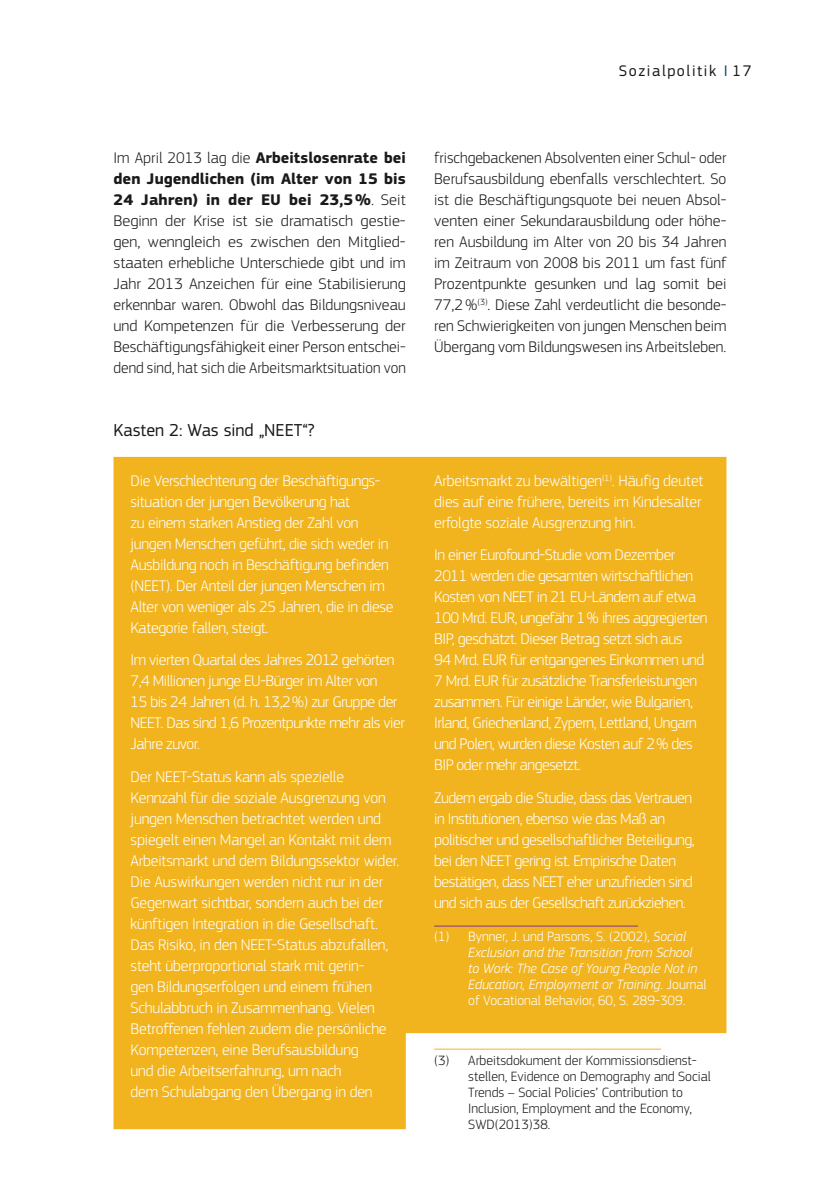
<style>
.page{position:relative;width:840px;height:1191px;background:#fff}
.page>*{position:absolute;margin:0;border:0;box-sizing:border-box;transform-origin:0 0}
.Header_Graph___Table{font:18px "EC Square Sans Pro";color:#1a1a18}
.Box_Body{font:300 16px/21px "EC Square Sans Pro";letter-spacing:-.02em;color:#fff}
.Body{font:300 16px/21px "EC Square Sans Pro";color:#1a1a18;text-align:justify}
.t1{font:16px "EC Square Sans Pro";letter-spacing:.1em;color:#1a1a18}
.Footnote_box{font:italic 300 14px/16px "EC Square Sans Pro";color:#fff}
.Footnote{font:300 14px/16px "EC Square Sans Pro";color:#1a1a18}
.s1{color:#004876}
.s2{font-weight:700}
.s3{font-style:normal}
</style>
<div class="page">
<svg style="left:113px;top:457px;width:613px;height:672px;background:#f2b92f"></svg>
<hr style="left:434px;top:925px;width:203px;height:1px;background:#82348b">
<p class="t1" style="left:618px;top:61px;width:134px">Sozialpolitik <span class="s1">I</span> 17</p>
<p class="Body" style="left:113px;top:147px;width:294px">Im April 2013 lag die <span class="s2">Arbeitslosenrate bei den Jugendlichen (im Alter von 15 bis 24 Jahren) in der EU bei 23,5%</span>. Seit Beginn der Krise ist sie dramatisch gestie&shy;gen, wenngleich es zwischen den Mitglied&shy;staaten erhebliche Unterschiede gibt und im Jahr 2013 Anzeichen für eine Stabilisierung erkennbar waren. Obwohl das Bildungsniveau und Kompetenzen für die Verbesserung der Beschäftigungsfähigkeit einer Person entschei&shy;dend sind, hat sich die Arbeitsmarktsituation von</p>
<p class="Body" style="left:434px;top:147px;width:294px">frischgebackenen Absolventen einer Schul- oder Berufsausbildung ebenfalls verschlechtert. So ist die Beschäftigungsquote bei neuen Absol&shy;venten einer Sekundarausbildung oder höhe&shy;ren Ausbildung im Alter von 20 bis 34 Jahren im Zeitraum von 2008 bis 2011 um fast fünf Prozentpunkte gesunken und lag somit bei 77,2%<sup>(3)</sup>. Diese Zahl verdeutlicht die besonde&shy;ren Schwierigkeiten von jungen Menschen beim Übergang vom Bildungswesen ins Arbeitsleben.</p>
<h4 class="Header_Graph___Table" style="left:113px;top:419px;width:202px">Kasten 2: Was sind „NEET“?</h4>
<p class="Box_Body" style="left:130px;top:470px;width:264px">Die Verschlechterung der Beschäftigungs&shy;situation der jungen Bevölkerung hat<br>zu einem starken Anstieg der Zahl von jungen Menschen geführt, die sich weder in Ausbildung noch in Beschäftigung befinden (NEET). Der Anteil der jungen Menschen im Alter von weniger als 25 Jahren, die in diese Kategorie fallen, steigt.</p>
<p class="Box_Body" style="left:130px;top:649px;width:275px">Im vierten Quartal des Jahres 2012 gehörten 7,4 Millionen junge EU-Bürger im Alter von<br>15 bis 24 Jahren (d. h. 13,2%) zur Gruppe der NEET. Das sind 1,6 Prozentpunkte mehr als vier Jahre zuvor.</p>
<p class="Box_Body" style="left:130px;top:766px;width:270px">Der NEET-Status kann als spezielle Kennzahl für die soziale Ausgrenzung von jungen Menschen betrachtet werden und spiegelt einen Mangel an Kontakt mit dem Arbeitsmarkt und dem Bildungssektor wider.<br>Die Auswirkungen werden nicht nur in der Gegenwart sichtbar, sondern auch bei der künftigen Integration in die Gesellschaft.<br>Das Risiko, in den NEET-Status abzufallen, steht überproportional stark mit gerin-<br>gen Bildungserfolgen und einem frühen Schulabbruch in Zusammenhang. Vielen Betroffenen fehlen zudem die persönliche Kompetenzen, eine Berufsausbildung<br>und die Arbeitserfahrung, um nach<br>dem Schulabgang den Übergang in den</p>
<p class="Box_Body" style="left:434px;top:470px;width:271px">Arbeitsmarkt zu bewältigen<sup>(1)</sup>. Häufig deutet dies auf eine frühere, bereits im Kindesalter erfolgte soziale Ausgrenzung hin.</p>
<p class="Box_Body" style="left:434px;top:544px;width:274px">In einer Eurofound-Studie vom Dezember 2011 werden die gesamten wirtschaftlichen Kosten von NEET in 21 EU-Ländern auf etwa 100 Mrd. EUR, ungefähr 1% ihres aggregierten BIP, geschätzt. Dieser Betrag setzt sich aus<br>94 Mrd. EUR für entgangenes Einkommen und 7 Mrd. EUR für zusätzliche Transferleistungen zusammen. Für einige Länder, wie Bulgarien, Irland, Griechenland, Zypern, Lettland, Ungarn und Polen, wurden diese Kosten auf 2% des BIP oder mehr angesetzt.</p>
<p class="Box_Body" style="left:434px;top:787px;width:262px">Zudem ergab die Studie, dass das Vertrauen in Institutionen, ebenso wie das Maß an politischer und gesellschaftlicher Beteiligung, bei den NEET gering ist. Empirische Daten bestätigen, dass NEET eher unzufrieden sind und sich aus der Gesellschaft zurückziehen.</p>
<p class="Footnote_box" style="left:468px;top:928px;width:240px;text-indent:-34px"><span class="s3">(1) Bynner, J. und Parsons, S. (2002),</span> Social Exclusion and the Transition from School to Work: The Case of Young People Not in Education, Employment or Training<span class="s3">. Journal of Vocational Behavior, 60, S. 289-309.</span></p>
<p class="Footnote" style="left:468px;top:1052px;width:244px;text-indent:-34px">(3) Arbeitsdokument der Kommissionsdienst&shy;stellen, Evidence on Demography and Social Trends – Social Policies’ Contribution to Inclusion, Employment and the Economy, SWD(2013)38.</p>
</div>
